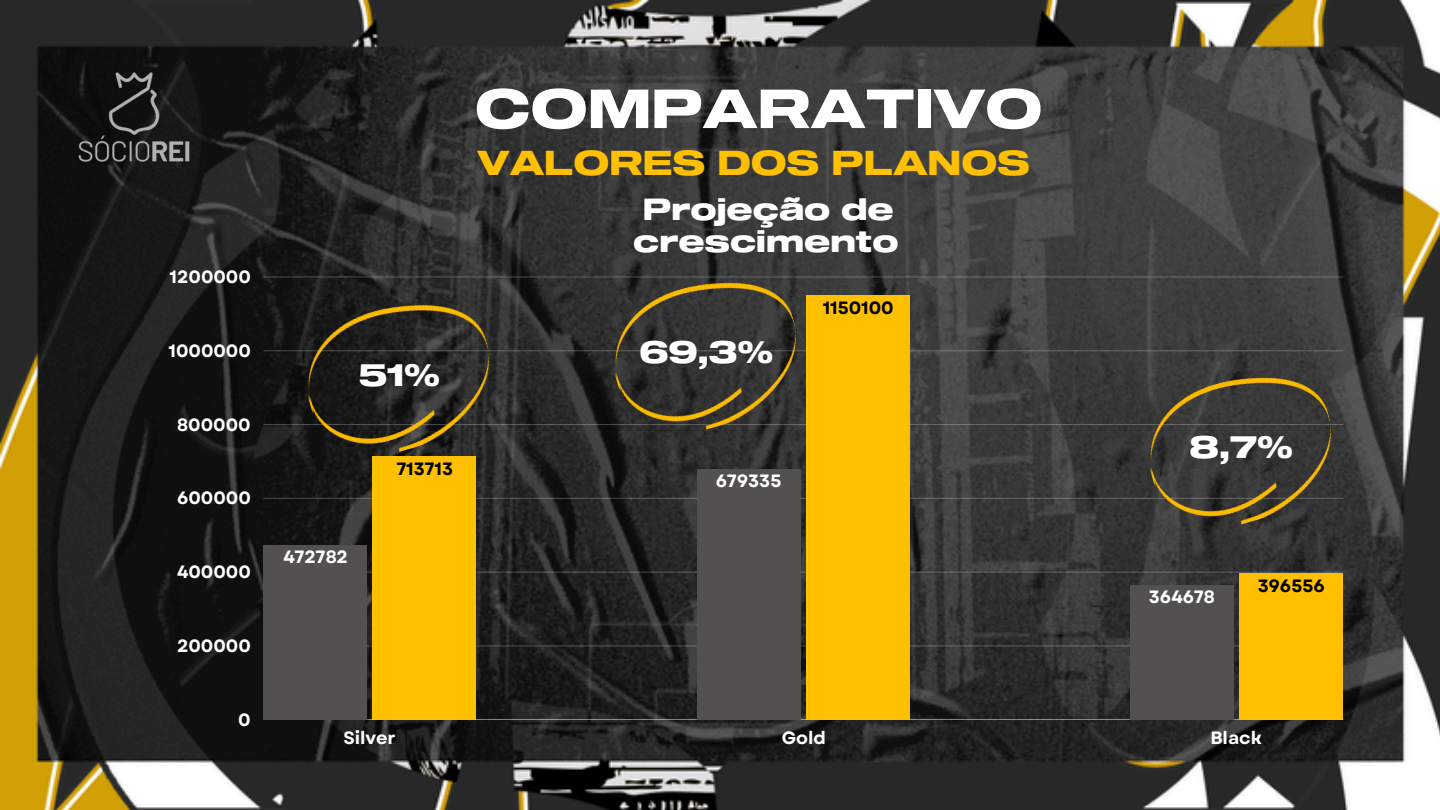
<style>
.page{position:relative;width:1440px;height:810px;background:#fff}
.page>*{position:absolute;margin:0;border:0;box-sizing:border-box;transform-origin:0 0}
.t1{font:53.8px "Sequel 100 Black 75";color:#fff}
.t2{font:33.8px "Sequel 100 Black 75";color:#ffc001}
.t3{font:31px "Sequel 100 Black 75";color:#fff}
.t4{font:30px/32.2px "Sequel 100 Black 75";color:#fff;text-align:center}
.t5{font:700 17.8px "Garet";color:#fff}
.t6{font:700 17.8px "Garet";color:#000}
</style>
<div class="page">
<img style="left:0;top:0;width:1440px;height:810px">
<hr style="left:263px;top:719px;width:1080px;height:1px;background:#8a8a8a">
<hr style="left:263px;top:646px;width:1080px;height:1px;background:#fff;opacity:.25">
<hr style="left:263px;top:572px;width:1080px;height:1px;background:#fff;opacity:.25">
<hr style="left:263px;top:498px;width:1080px;height:1px;background:#fff;opacity:.25">
<hr style="left:263px;top:424px;width:1080px;height:1px;background:#fff;opacity:.25">
<hr style="left:263px;top:350px;width:1080px;height:1px;background:#fff;opacity:.25">
<hr style="left:263px;top:277px;width:1080px;height:1px;background:#fff;opacity:.25">
<div style="left:263px;top:545px;width:104px;height:175px;background:#535050"></div>
<div style="left:373px;top:456px;width:103px;height:264px;background:#ffc000"></div>
<div style="left:697px;top:469px;width:104px;height:251px;background:#535050"></div>
<div style="left:806px;top:295px;width:104px;height:425px;background:#ffc000"></div>
<div style="left:1130px;top:585px;width:104px;height:135px;background:#535050"></div>
<div style="left:1239px;top:573px;width:104px;height:147px;background:#ffc000"></div>
<img style="left:290px;top:282px;width:219px;height:190px">
<img style="left:70px;top:60px;width:127px;height:105px">
<img style="left:597px;top:259px;width:219px;height:190px">
<img style="left:1132px;top:354px;width:219px;height:190px">
<p class="t5" style="left:169px;top:264px;width:83px">1200000</p>
<p class="t5" style="left:168px;top:338px;width:84px">1000000</p>
<p class="t5" style="left:177px;top:412px;width:75px">800000</p>
<p class="t5" style="left:177px;top:485px;width:75px">600000</p>
<p class="t5" style="left:177px;top:559px;width:75px">400000</p>
<p class="t5" style="left:177px;top:633px;width:75px">200000</p>
<p class="t5" style="left:238px;top:707px;width:14px">0</p>
<h1 class="t1" style="left:475px;top:85px;width:569px">COMPARATIVO</h1>
<h2 class="t2" style="left:477px;top:148px;width:554px">VALORES DOS PLANOS</h2>
<p class="t4" style="left:633px;top:195px;width:267px">Projeção de crescimento</p>
<p class="t3" style="left:359px;top:361px;width:83px">51%</p>
<p class="t6" style="left:396px;top:455px;width:58px">713713</p>
<p class="t5" style="left:284px;top:544px;width:66px">472782</p>
<p class="t3" style="left:639px;top:339px;width:136px">69,3%</p>
<p class="t5" style="left:716px;top:468px;width:67px">679335</p>
<p class="t6" style="left:823px;top:294px;width:72px">1150100</p>
<p class="t3" style="left:1190px;top:434px;width:105px">8,7%</p>
<p class="t5" style="left:1149px;top:584px;width:67px">364678</p>
<p class="t6" style="left:1258px;top:573px;width:68px">396556</p>
<p class="t5" style="left:343px;top:725px;width:54px">Silver</p>
<p class="t5" style="left:782px;top:725px;width:46px">Gold</p>
<p class="t5" style="left:1210px;top:725px;width:53px">Black</p>
</div>
